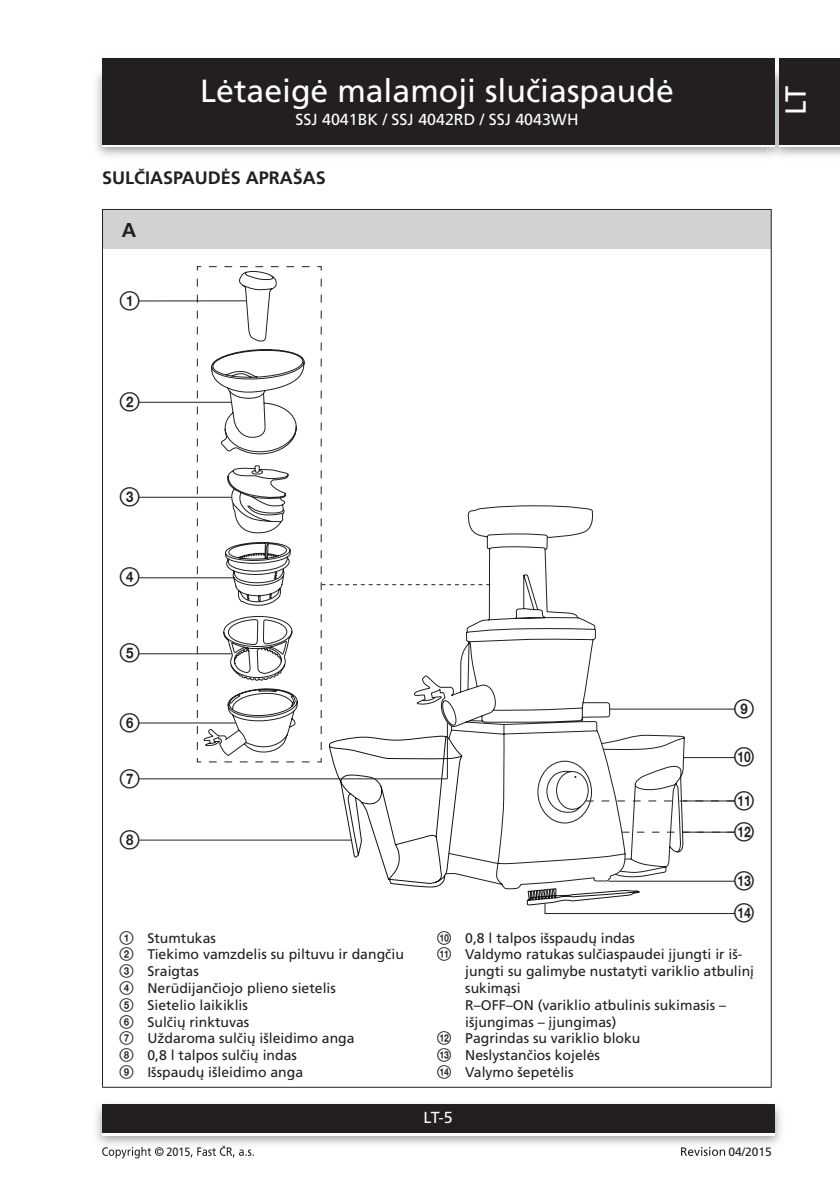
<style>
.page{position:relative;width:840px;height:1191px;background:#fff}
.page>*{position:absolute;margin:0;border:0;box-sizing:border-box;transform-origin:0 0}
.t1{font:32px "Frutiger CE";color:#fff}
.t2{font:29px "Frutiger CE";color:#fff}
.t3{font:20px/31.2px "Zz 3";color:#231f20}
.text_7{font:700 20px "Frutiger CE";color:#231f20}
.titulek_9{font:700 18px "Frutiger CE";color:#231f20}
.t4{font:16px "Frutiger CE";color:#fff}
.t5{font:14px/16.8px "Frutiger CE";color:#231f20}
.t6{font:12px "Frutiger CE";color:#231f20}
.t7{font:12px "Frutiger CE";color:#231f20;scale:.9 1}
.s1{font-family:"Zz 3"}
</style>
<div class="page">
<div style="left:102px;top:61px;width:672px;height:86px;background:linear-gradient(to right,#fff,#fff)"></div>
<img style="left:96px;top:1104px;width:685px;height:41px">
<div style="left:102px;top:1107px;width:672px;height:28px;background:linear-gradient(to right,#fff,#fff)"></div>
<div style="left:102px;top:1104px;width:672px;height:28px;background:#231f20"></div>
<img style="left:767px;top:64px;width:18px;height:94px">
<img style="left:774px;top:70px;width:1px;height:74px">
<div style="left:778px;top:61px;width:61px;height:86px;background:linear-gradient(to right,#fff,#fff)"></div>
<div style="left:778px;top:58px;width:61px;height:86px;background:#231f20"></div>
<hr style="left:758px;top:144px;width:16px;height:3px;background:#fff">
<div style="left:102px;top:58px;width:672px;height:86px;background:#231f20"></div>
<svg style="left:102px;top:1146px;width:61px;height:12px"></svg>
<svg style="left:190px;top:1145px;width:64px;height:12px"></svg>
<svg style="left:681px;top:1147px;width:43px;height:8px"></svg>
<div style="left:102px;top:209px;width:668px;height:40px;background:#d1d2d4"></div>
<hr style="left:102px;top:209px;width:669px;height:1px;background:#231f20">
<hr style="left:102px;top:210px;width:1px;height:39px;background:#231f20">
<hr style="left:770px;top:210px;width:1px;height:39px;background:#231f20">
<hr style="left:102px;top:249px;width:1px;height:837px;background:#231f20">
<hr style="left:770px;top:249px;width:1px;height:837px;background:#231f20">
<hr style="left:102px;top:1086px;width:669px;height:1px;background:#231f20">
<hr style="left:609px;top:708px;width:125px;height:1px;background:#231f20">
<hr style="left:683px;top:757px;width:51px;height:1px;background:#231f20">
<hr style="left:544px;top:913px;width:190px;height:1px;background:#231f20">
<hr style="left:608px;top:880px;width:126px;height:1px;background:#231f20">
<hr style="left:682px;top:800px;width:52px;height:1px;background:#231f20">
<hr style="left:682px;top:831px;width:52px;height:1px;background:#231f20">
<hr style="left:139px;top:402px;width:92px;height:1px;background:#231f20">
<hr style="left:139px;top:300px;width:107px;height:1px;background:#231f20">
<hr style="left:139px;top:497px;width:92px;height:1px;background:#231f20">
<hr style="left:139px;top:577px;width:96px;height:1px;background:#231f20">
<hr style="left:139px;top:839px;width:212px;height:1px;background:#231f20">
<hr style="left:139px;top:653px;width:92px;height:1px;background:#231f20">
<hr style="left:139px;top:722px;width:96px;height:1px;background:#231f20">
<svg style="left:490px;top:505px;width:106px;height:407px"></svg>
<svg style="left:490px;top:696px;width:198px;height:181px"></svg>
<svg style="left:329px;top:735px;width:310px;height:170px"></svg>
<svg style="left:322px;top:507px;width:168px;height:243px"></svg>
<svg style="left:196px;top:266px;width:126px;height:497px"></svg>
<hr style="left:139px;top:778px;width:308px;height:1px;background:#231f20">
<hr style="left:446px;top:723px;width:1px;height:55px;background:#231f20">
<h1 class="t1" style="left:200px;top:72px;width:475px">Lėtaeigė malamoji slučiaspaudė</h1>
<p class="t4" style="left:295px;top:110px;width:284px">SSJ 4041BK / SSJ 4042RD / SSJ 4043WH</p>
<p class="titulek_9" style="left:102px;top:168px;width:225px">SULČIASPAUDĖS APRAŠAS</p>
<p class="text_7" style="left:122px;top:219px;width:16px">A</p>
<p class="t3" style="left:119px;top:285px;width:23px">1</p>
<h2 class="t2" style="left:778px;top:115px;width:31px;rotate:-90deg">LT</h2>
<p class="t3" style="left:119px;top:386px;width:23px">2</p>
<p class="t3" style="left:119px;top:481px;width:23px">3</p>
<p class="t3" style="left:119px;top:561px;width:23px">4</p>
<p class="t3" style="left:119px;top:637px;width:23px">5</p>
<p class="t3" style="left:119px;top:707px;width:23px">6</p>
<p class="t3" style="left:119px;top:762px;width:23px">7</p>
<p class="t3" style="left:119px;top:824px;width:23px">8</p>
<p class="t3" style="left:733px;top:693px;width:23px">9</p>
<p class="t3" style="left:733px;top:741px;width:23px">0</p>
<p class="t3" style="left:733px;top:785px;width:23px">qa qs</p>
<p class="t3" style="left:733px;top:865px;width:23px">qd</p>
<p class="t3" style="left:733px;top:897px;width:23px">qf</p>
<p class="t5" style="left:119px;top:929px;width:286px"><span class="s1">1</span> Stumtukas<br><span class="s1">2</span> Tiekimo vamzdelis su piltuvu ir dangčiu<br><span class="s1">3</span> Sraigtas<br><span class="s1">4</span> Nerūdijančiojo plieno sietelis<br><span class="s1">5</span> Sietelio laikiklis<br><span class="s1">6</span> Sulčių rinktuvas<br><span class="s1">7</span> Uždaroma sulčių išleidimo anga<br><span class="s1">8</span> 0,8 l talpos sulčių indas<br><span class="s1">9</span> Išspaudų išleidimo anga</p>
<p class="t5" style="left:436px;top:929px;width:199px"><span class="s1">0</span> 0,8 l talpos išspaudų indas</p>
<p class="t5" style="left:436px;top:946px;width:307px"><span class="s1">qa</span> Valdymo ratukas sulčiaspaudei įjungti ir iš-</p>
<p class="t5" style="left:465px;top:963px;width:290px">jungti su galimybe nustatyti variklio atbulinį</p>
<p class="t5" style="left:465px;top:979px;width:57px">sukimąsi</p>
<p class="t5" style="left:465px;top:996px;width:262px">R–OFF–ON (variklio atbulinis sukimasis –</p>
<p class="t5" style="left:465px;top:1013px;width:152px">išjungimas – įjungimas)</p>
<p class="t5" style="left:436px;top:1030px;width:205px"><span class="s1">qs</span> Pagrindas su variklio bloku</p>
<p class="t5" style="left:436px;top:1047px;width:164px"><span class="s1">qd</span> Neslystančios kojelės</p>
<p class="t5" style="left:436px;top:1063px;width:138px"><span class="s1">qf</span> Valymo šepetėlis</p>
<p class="t4" style="left:423px;top:1108px;width:31px">LT-5</p>
<p class="t7" style="left:166px;top:1144px;width:28px">2015</p>
<p class="t6" style="left:728px;top:1144px;width:45px">04/2015</p>
</div>
